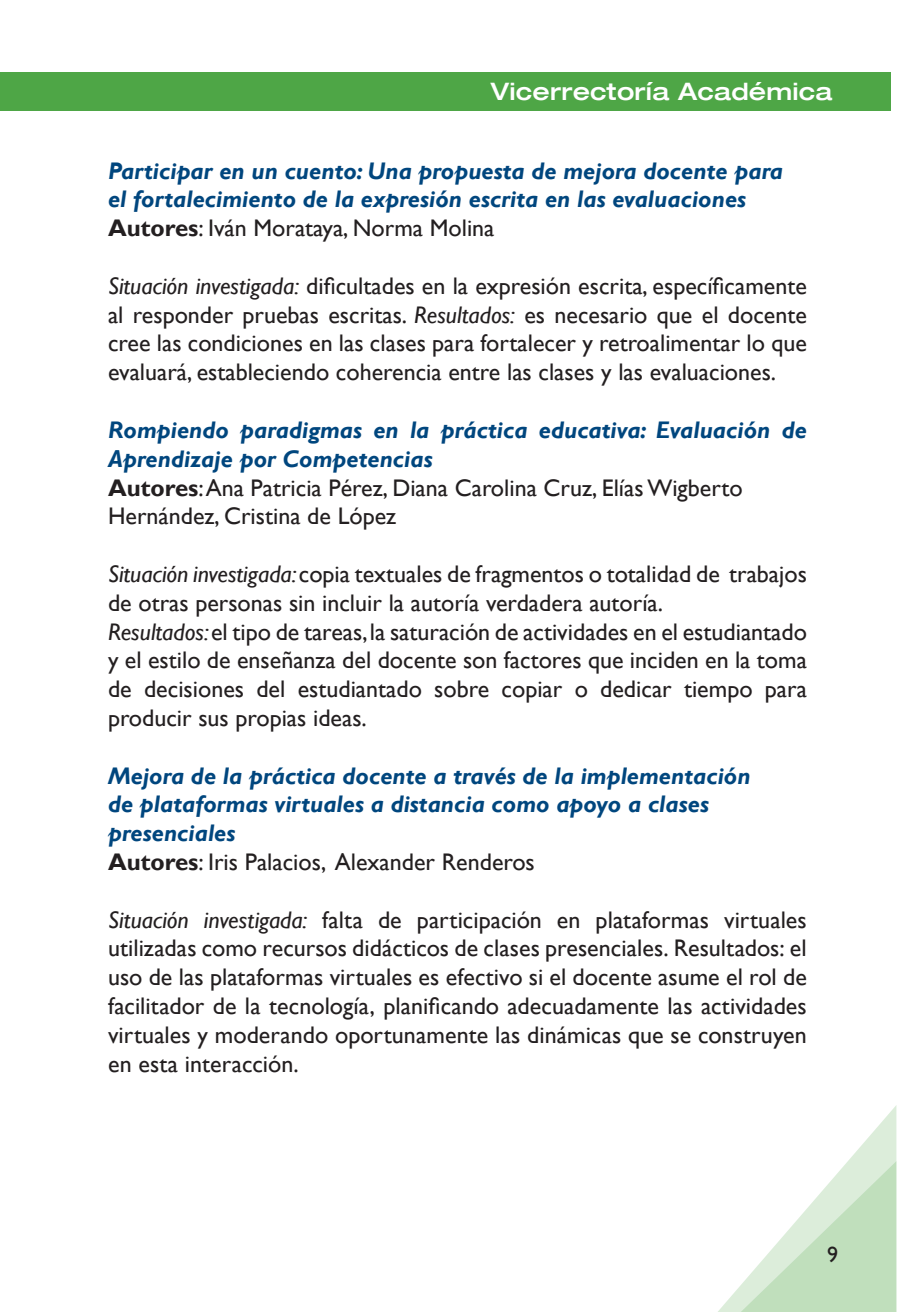
<style>
.page{position:relative;width:897px;height:1312px;background:#fff}
.page>*{position:absolute;margin:0;border:0;box-sizing:border-box;transform-origin:0 0}
.t1{font:24px/28.8px "Gill Sans";color:#231f20;text-align:justify}
.t2{font:italic 700 24px/28.8px "Gill Sans";color:#00467e}
.t3{font:500 expanded 24px "Helvetica 63";letter-spacing:.01em;color:#fff}
.t4{font:22px "Gill Sans";color:#231f20}
.s1{font-style:normal;color:#231f20}
.s2{font-weight:400;font-style:normal;color:#231f20}
.s3{font-style:italic}
</style>
<div class="page">
<svg style="left:718px;top:1106px;width:178px;height:206px"></svg>
<div style="left:0;top:73px;width:890px;height:38px;background:#4ea646"></div>
<p class="t3" style="left:491px;top:77px;width:343px">Vicerrectoría Académica</p>
<p class="t2" style="left:108px;top:157px;width:676px">Participar en un cuento: Una propuesta de mejora docente para el fortalecimiento de la expresión escrita en las evaluaciones<br><span class="s1">Autores</span><span class="s2">: Iván Morataya, Norma Molina</span></p>
<p class="t1" style="left:108px;top:272px;width:700px"><span class="s3">Situación investigada:</span> dificultades en la expresión escrita, específicamente al responder pruebas escritas. <span class="s3">Resultados:</span> es necesario que el docente cree las condiciones en las clases para fortalecer y retroalimentar lo que evaluará, estableciendo coherencia entre las clases y las evaluaciones.</p>
<p class="t2" style="left:108px;top:416px;width:700px">Rompiendo paradigmas en la práctica educativa: Evaluación de Aprendizaje por Competencias<br><span class="s1">Autores</span><span class="s2">: Ana Patricia Pérez, Diana Carolina Cruz, Elías Wigberto Hernández, Cristina de López</span></p>
<p class="t1" style="left:108px;top:560px;width:700px;text-align:left"><span class="s3">Situación investigada:</span> copia textuales de fragmentos o totalidad de trabajos de otras personas sin incluir la autoría verdadera autoría.<br><span class="s3">Resultados:</span> el tipo de tareas, la saturación de actividades en el estudiantado y el estilo de enseñanza del docente son factores que inciden en la toma de decisiones del estudiantado sobre copiar o dedicar tiempo para producir sus propias ideas.</p>
<p class="t2" style="left:108px;top:762px;width:644px">Mejora de la práctica docente a través de la implementación de plataformas virtuales a distancia como apoyo a clases presenciales<br><span class="s1">Autores</span><span class="s2">: Iris Palacios, Alexander Renderos</span></p>
<p class="t1" style="left:108px;top:905px;width:700px"><span class="s3">Situación investigada:</span> falta de participación en plataformas virtuales utilizadas como recursos didácticos de clases presenciales. Resultados: el uso de las plataformas virtuales es efectivo si el docente asume el rol de facilitador de la tecnología, planificando adecuadamente las actividades virtuales y moderando oportunamente las dinámicas que se construyen en esta interacción.</p>
<p class="t4" style="left:827px;top:1242px;width:12px">9</p>
</div>
